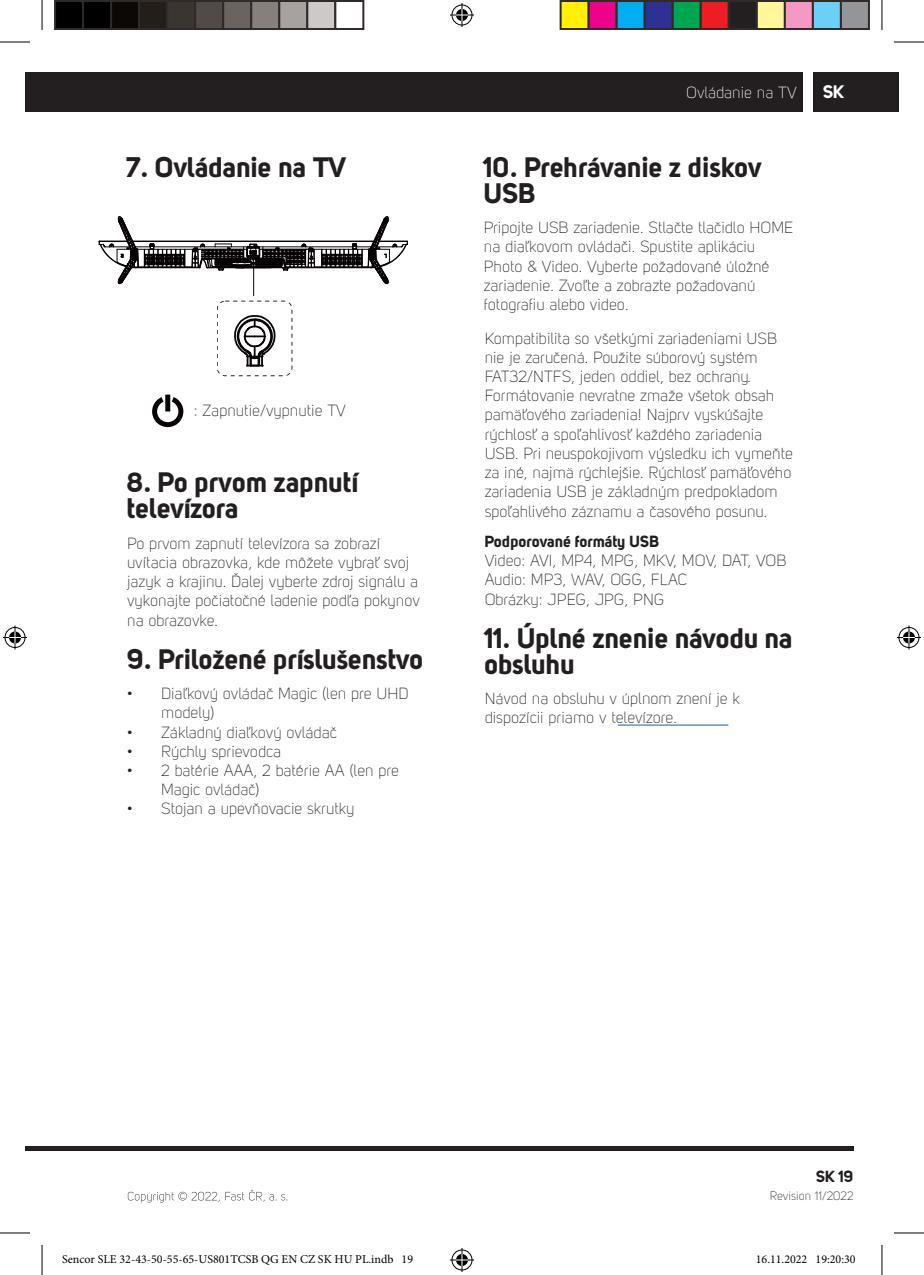
<style>
.page{position:relative;width:924px;height:1275px;background:#fff}
.page>*{position:absolute;margin:0;border:0;box-sizing:border-box;transform-origin:0 0}
.t1{font:28px/26px "Uni Sans PRO Bold";color:#231f20}
.t2{font:18px "Uni Sans PRO Bold";color:#fff}
.t3{font:16px/19.2px "Uni Sans PRO Light";color:#231f20}
.t4{font:16px "Uni Sans PRO Bold";color:#231f20}
.t5{font:16px "Uni Sans PRO Light";color:#fff}
.t6{font:12px "Minion Pro";color:#000}
.t7{font:12px "Uni Sans PRO Light";color:#231f20}
</style>
<div class="page">
<div style="left:25px;top:72px;width:17px;height:39px;background:#231f20"></div>
<div style="left:42px;top:72px;width:760px;height:39px;background:#231f20"></div>
<div style="left:813px;top:72px;width:85px;height:39px;background:#231f20"></div>
<hr style="left:25px;top:1146px;width:828px;height:4px;background:#231f20">
<svg style="left:128px;top:1190px;width:159px;height:12px"></svg>
<hr style="left:617px;top:724px;width:111px;height:1px;background:#175d9e">
<hr style="left:0;top:42px;width:30px;height:1px;background:#000">
<hr style="left:893px;top:42px;width:30px;height:1px;background:#000">
<hr style="left:0;top:1232px;width:30px;height:1px;background:#000">
<hr style="left:893px;top:1232px;width:30px;height:1px;background:#000">
<hr style="left:42px;top:0;width:1px;height:30px;background:#000">
<hr style="left:42px;top:1245px;width:1px;height:30px;background:#000">
<hr style="left:881px;top:0;width:1px;height:30px;background:#000">
<hr style="left:881px;top:1245px;width:1px;height:30px;background:#000">
<svg style="left:450px;top:3px;width:24px;height:24px"></svg>
<svg style="left:450px;top:1248px;width:24px;height:24px"></svg>
<svg style="left:3px;top:625px;width:24px;height:24px"></svg>
<svg style="left:897px;top:625px;width:23px;height:24px"></svg>
<div style="left:55px;top:1px;width:28px;height:28px;background:#000"></div>
<div style="left:54px;top:0;width:30px;height:30px;border:2px solid #302a28"></div>
<div style="left:83px;top:1px;width:28px;height:28px;background:#000"></div>
<div style="left:82px;top:0;width:30px;height:30px;border:2px solid #302a28"></div>
<div style="left:111px;top:1px;width:28px;height:28px;background:#0c0806"></div>
<div style="left:110px;top:0;width:30px;height:30px;border:2px solid #302a28"></div>
<div style="left:139px;top:1px;width:28px;height:28px;background:#241e1b"></div>
<div style="left:138px;top:0;width:30px;height:30px;border:2px solid #302a28"></div>
<div style="left:167px;top:1px;width:28px;height:28px;background:#3b3532"></div>
<div style="left:166px;top:0;width:30px;height:30px;border:2px solid #302a28"></div>
<div style="left:195px;top:1px;width:28px;height:28px;background:#524a47"></div>
<div style="left:194px;top:0;width:30px;height:30px;border:2px solid #302a28"></div>
<div style="left:223px;top:1px;width:28px;height:28px;background:#6b6360"></div>
<div style="left:222px;top:0;width:30px;height:30px;border:2px solid #302a28"></div>
<div style="left:251px;top:1px;width:28px;height:28px;background:#867f7c"></div>
<div style="left:250px;top:0;width:30px;height:30px;border:2px solid #302a28"></div>
<div style="left:279px;top:1px;width:28px;height:28px;background:#a7a2a0"></div>
<div style="left:278px;top:0;width:30px;height:30px;border:2px solid #302a28"></div>
<div style="left:307px;top:1px;width:28px;height:28px;background:#cdc9c8"></div>
<div style="left:306px;top:0;width:30px;height:30px;border:2px solid #302a28"></div>
<div style="left:334px;top:0;width:30px;height:30px;border:2px solid #302a28"></div>
<div style="left:560px;top:1px;width:28px;height:28px;background:#fff101"></div>
<div style="left:559px;top:0;width:30px;height:30px;border:2px solid #302a28"></div>
<div style="left:588px;top:1px;width:28px;height:28px;background:#ed028c"></div>
<div style="left:587px;top:0;width:30px;height:30px;border:2px solid #302a28"></div>
<div style="left:616px;top:1px;width:28px;height:28px;background:#00aeef"></div>
<div style="left:615px;top:0;width:30px;height:30px;border:2px solid #302a28"></div>
<div style="left:644px;top:1px;width:28px;height:28px;background:#2e3092"></div>
<div style="left:643px;top:0;width:30px;height:30px;border:2px solid #302a28"></div>
<div style="left:672px;top:1px;width:28px;height:28px;background:#00a54f"></div>
<div style="left:671px;top:0;width:30px;height:30px;border:2px solid #302a28"></div>
<div style="left:700px;top:1px;width:28px;height:28px;background:#ee1d23"></div>
<div style="left:699px;top:0;width:30px;height:30px;border:2px solid #302a28"></div>
<div style="left:728px;top:1px;width:28px;height:28px;background:#231f20"></div>
<div style="left:727px;top:0;width:30px;height:30px;border:2px solid #302a28"></div>
<div style="left:756px;top:1px;width:28px;height:28px;background:#fff79a"></div>
<div style="left:755px;top:0;width:30px;height:30px;border:2px solid #302a28"></div>
<div style="left:784px;top:1px;width:28px;height:28px;background:#f499c2"></div>
<div style="left:783px;top:0;width:30px;height:30px;border:2px solid #302a28"></div>
<div style="left:812px;top:1px;width:28px;height:28px;background:#6bcff6"></div>
<div style="left:811px;top:0;width:30px;height:30px;border:2px solid #302a28"></div>
<div style="left:840px;top:1px;width:28px;height:28px;background:#939598"></div>
<div style="left:839px;top:0;width:30px;height:30px;border:2px solid #302a28"></div>
<div style="left:849px;top:1255px;width:6px;height:8px;border:1px solid #fff;border-radius:50%"></div>
<svg style="left:849px;top:1255px;width:5px;height:8px"></svg>
<svg style="left:99px;top:216px;width:309px;height:160px"></svg>
<div style="left:165px;top:394px;width:5px;height:17px;background:#070304"></div>
<svg style="left:152px;top:397px;width:32px;height:30px"></svg>
<h1 class="t1" style="left:127px;top:153px;width:221px">7. Ovládanie na TV</h1>
<p class="t3" style="left:194px;top:401px;width:153px">: Zapnutie/vypnutie TV</p>
<h1 class="t1" style="left:127px;top:469px;width:233px">8. Po prvom zapnutí televízora</h1>
<p class="t3" style="left:127px;top:533px;width:294px">Po prvom zapnutí televízora sa zobrazí uvítacia obrazovka, kde môžete vybrať svoj jazyk a krajinu. Ďalej vyberte zdroj signálu a vykonajte počiatočné ladenie podľa pokynov na obrazovke.</p>
<h1 class="t1" style="left:127px;top:645px;width:298px">9. Priložené príslušenstvo</h1>
<p class="t3" style="left:161px;top:684px;width:248px;text-indent:-34px">• Diaľkový ovládač Magic (len pre UHD modely)</p>
<p class="t3" style="left:127px;top:722px;width:211px">• Základný diaľkový ovládač</p>
<p class="t3" style="left:127px;top:741px;width:156px">• Rýchly sprievodca</p>
<p class="t3" style="left:161px;top:761px;width:239px;text-indent:-34px">• 2 batérie AAA, 2 batérie AA (len pre<br>Magic ovládač)</p>
<p class="t3" style="left:127px;top:799px;width:229px">• Stojan a upevňovacie skrutky</p>
<p class="t5" style="left:685px;top:83px;width:112px">Ovládanie na TV</p>
<h1 class="t1" style="left:483px;top:153px;width:279px">10. Prehrávanie z diskov<br>USB</h1>
<p class="t3" style="left:483px;top:218px;width:311px">Pripojte USB zariadenie. Stlačte tlačidlo HOME na diaľkovom ovládači. Spustite aplikáciu Photo &amp; Video. Vyberte požadované úložné zariadenie. Zvoľte a zobrazte požadovanú fotografiu alebo video.</p>
<p class="t3" style="left:484px;top:328px;width:309px">Kompatibilita so všetkými zariadeniami USB nie je zaručená. Použite súborový systém FAT32/NTFS, jeden oddiel, bez ochrany.<br>Formátovanie nevratne zmaže všetok obsah pamäťového zariadenia! Najprv vyskúšajte rýchlosť a spoľahlivosť každého zariadenia USB. Pri neuspokojivom výsledku ich vymeňte za iné, najmä rýchlejšie. Rýchlosť pamäťového zariadenia USB je základným predpokladom spoľahlivého záznamu a časového posunu.</p>
<p class="t4" style="left:484px;top:531px;width:176px">Podporované formáty USB</p>
<p class="t3" style="left:484px;top:551px;width:303px">Video: AVI, MP4, MPG, MKV, MOV, DAT, VOB<br>Audio: MP3, WAV, OGG, FLAC<br>Obrázky: JPEG, JPG, PNG</p>
<h1 class="t1" style="left:484px;top:624px;width:310px">11. Úplné znenie návodu na obsluhu</h1>
<p class="t3" style="left:484px;top:689px;width:257px">Návod na obsluhu v úplnom znení je k dispozícii priamo v televízore.</p>
<p class="t2" style="left:822px;top:81px;width:23px">SK</p>
<p class="t4" style="left:815px;top:1166px;width:39px">SK 19</p>
<p class="t7" style="left:769px;top:1189px;width:85px">Revision 11/2022</p>
<p class="t6" style="left:62px;top:1251px;width:352px">Sencor SLE 32-43-50-55-65-US801TCSB QG EN CZ SK HU PL.indb 19</p>
<p class="t6" style="left:755px;top:1251px;width:101px">16.11.2022 19:20:30</p>
</div>
